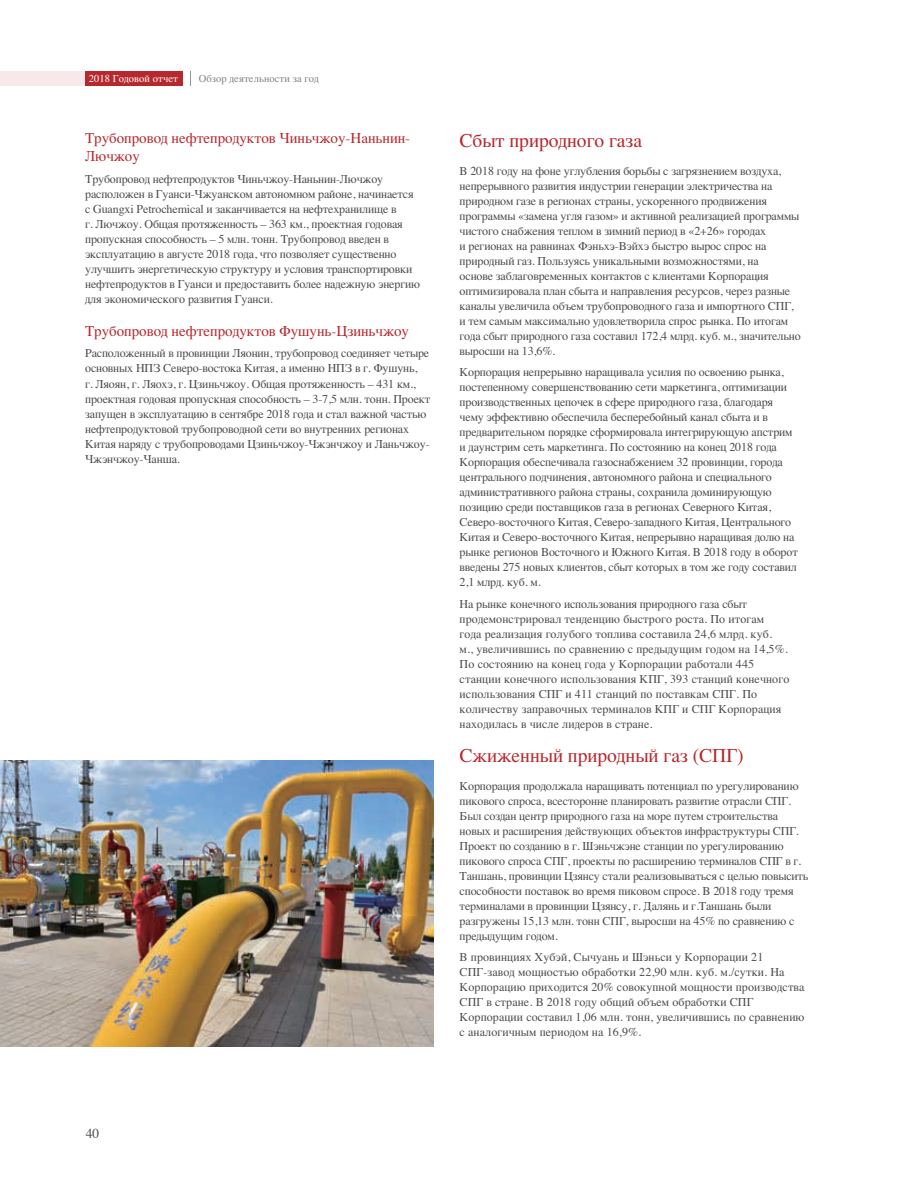
<style>
.page{position:relative;width:915px;height:1191px;background:#fff}
.page>*{position:absolute;margin:0;border:0;box-sizing:border-box;transform-origin:0 0}
.t1{font:19.5px "Times";color:#b7282e}
.t2{font:15px/18px "Times";color:#b7282e}
.t3{font:13.5px "Times";color:#4b4c4d}
.t4{font:12px/15px "Times";letter-spacing:-.01em;color:#4b4c4d}
.t5{font:12px/15px "Times";letter-spacing:.01em;color:#4b4c4d}
.t6{font:10.5px "Times";letter-spacing:.01em;color:#808285}
.t7{font:10.5px "Times";letter-spacing:.01em;color:#fff}
</style>
<div class="page">
<img style="left:0;top:760px;width:433px;height:286px">
<div style="left:85px;top:71px;width:98px;height:15px;background:#b7282e"></div>
<svg style="left:190px;top:71px;width:1px;height:15px"></svg>
<div style="left:0;top:71px;width:85px;height:15px;background:#f7e9ea"></div>
<p class="t7" style="left:89px;top:69px;width:91px">2018 Годовой отчет</p>
<p class="t6" style="left:199px;top:68px;width:122px">Обзор деятельности за год</p>
<p class="t2" style="left:85px;top:128px;width:326px">Трубопровод нефтепродуктов Чиньчжоу-Наньнин-<br>Лючжоу</p>
<p class="t4" style="left:85px;top:171px;width:336px">Трубопровод нефтепродуктов Чиньчжоу-Наньнин-Лючжоу расположен в Гуанси-Чжуанском автономном районе, начинается с Guangxi Petrochemical и заканчивается на нефтехранилище в<br>г. Лючжоу. Общая протяженность – 363 км., проектная годовая пропускная способность – 5 млн. тонн. Трубопровод введен в эксплуатацию в августе 2018 года, что позволяет существенно улучшить энергетическую структуру и условия транспортировки нефтепродуктов в Гуанси и предоставить более надежную энергию для экономического развития Гуанси.</p>
<p class="t2" style="left:85px;top:320px;width:325px">Трубопровод нефтепродуктов Фушунь-Цзиньчжоу</p>
<p class="t4" style="left:85px;top:345px;width:346px">Расположенный в провинции Ляонин, трубопровод соединяет четыре основных НПЗ Северо-востока Китая, а именно НПЗ в г. Фушунь,<br>г. Ляоян, г. Ляохэ, г. Цзиньчжоу. Общая протяженность – 431 км., проектная годовая пропускная способность – 3-7,5 млн. тонн. Проект запущен в эксплуатацию в сентябре 2018 года и стал важной частью нефтепродуктовой трубопроводной сети во внутренних регионах Китая наряду с трубопроводами Цзиньчжоу-Чжэнчжоу и Ланьчжоу-Чжэнчжоу-Чанша.</p>
<h1 class="t1" style="left:459px;top:122px;width:184px">Сбыт природного газа</h1>
<p class="t4" style="left:459px;top:162px;width:342px">В 2018 году на фоне углубления борьбы с загрязнением воздуха, непрерывного развития индустрии генерации электричества на природном газе в регионах страны, ускоренного продвижения программы «замена угля газом» и активной реализацией программы чистого снабжения теплом в зимний период в «2+26» городах<br>и регионах на равнинах Фэньхэ-Вэйхэ быстро вырос спрос на природный газ. Пользуясь уникальными возможностями, на<br>основе заблаговременных контактов с клиентами Корпорация оптимизировала план сбыта и направления ресурсов, через разные каналы увеличила объем трубопроводного газа и импортного СПГ, и тем самым максимально удовлетворила спрос рынка. По итогам года сбыт природного газа составил 172,4 млрд. куб. м., значительно выросши на 13,6%.</p>
<p class="t4" style="left:459px;top:364px;width:339px">Корпорация непрерывно наращивала усилия по освоению рынка, постепенному совершенствованию сети маркетинга, оптимизации производственных цепочек в сфере природного газа, благодаря чему эффективно обеспечила бесперебойный канал сбыта и в предварительном порядке сформировала интегрирующую апстрим и даунстрим сеть маркетинга. По состоянию на конец 2018 года Корпорация обеспечивала газоснабжением 32 провинции, города центрального подчинения, автономного района и специального административного района страны, сохранила доминирующую позицию среди поставщиков газа в регионах Северного Китая, Северо-восточного Китая, Северо-западного Китая, Центрального Китая и Северо-восточного Китая, непрерывно наращивая долю на рынке регионов Восточного и Южного Китая. В 2018 году в оборот введены 275 новых клиентов, сбыт которых в том же году составил 2,1 млрд. куб. м.</p>
<p class="t5" style="left:459px;top:595px;width:331px">На рынке конечного использования природного газа сбыт продемонстрировал тенденцию быстрого роста. По итогам<br>года реализация голубого топлива составила 24,6 млрд. куб.<br>м., увеличившись по сравнению с предыдущим годом на 14,5%.<br>По состоянию на конец года у Корпорации работали 445 станции конечного использования КПГ, 393 станций конечного использования СПГ и 411 станций по поставкам СПГ. По количеству заправочных терминалов КПГ и СПГ Корпорация находилась в числе лидеров в стране.</p>
<h1 class="t1" style="left:459px;top:737px;width:285px">Сжиженный природный газ (СПГ)</h1>
<p class="t4" style="left:459px;top:777px;width:350px">Корпорация продолжала наращивать потенциал по урегулированию пикового спроса, всесторонне планировать развитие отрасли СПГ.<br>Был создан центр природного газа на море путем строительства новых и расширения действующих объектов инфраструктуры СПГ.<br>Проект по созданию в г. Шэньчжэне станции по урегулированию пикового спроса СПГ, проекты по расширению терминалов СПГ в г.<br>Таншань, провинции Цзянсу стали реализовываться с целью повысить способности поставок во время пиковом спросе. В 2018 году тремя терминалами в провинции Цзянсу, г. Далянь и г.Таншань были разгружены 15,13 млн. тонн СПГ, выросши на 45% по сравнению с предыдущим годом.</p>
<p class="t5" style="left:459px;top:948px;width:346px">В провинциях Хубэй, Сычуань и Шэньси у Корпорации 21<br>СПГ-завод мощностью обработки 22,90 млн. куб. м./сутки. На Корпорацию приходится 20% совокупной мощности производства СПГ в стране. В 2018 году общий объем обработки СПГ Корпорации составил 1,06 млн. тонн, увеличившись по сравнению с аналогичным периодом на 16,9%.</p>
<p class="t3" style="left:86px;top:1121px;width:15px">40</p>
</div>
